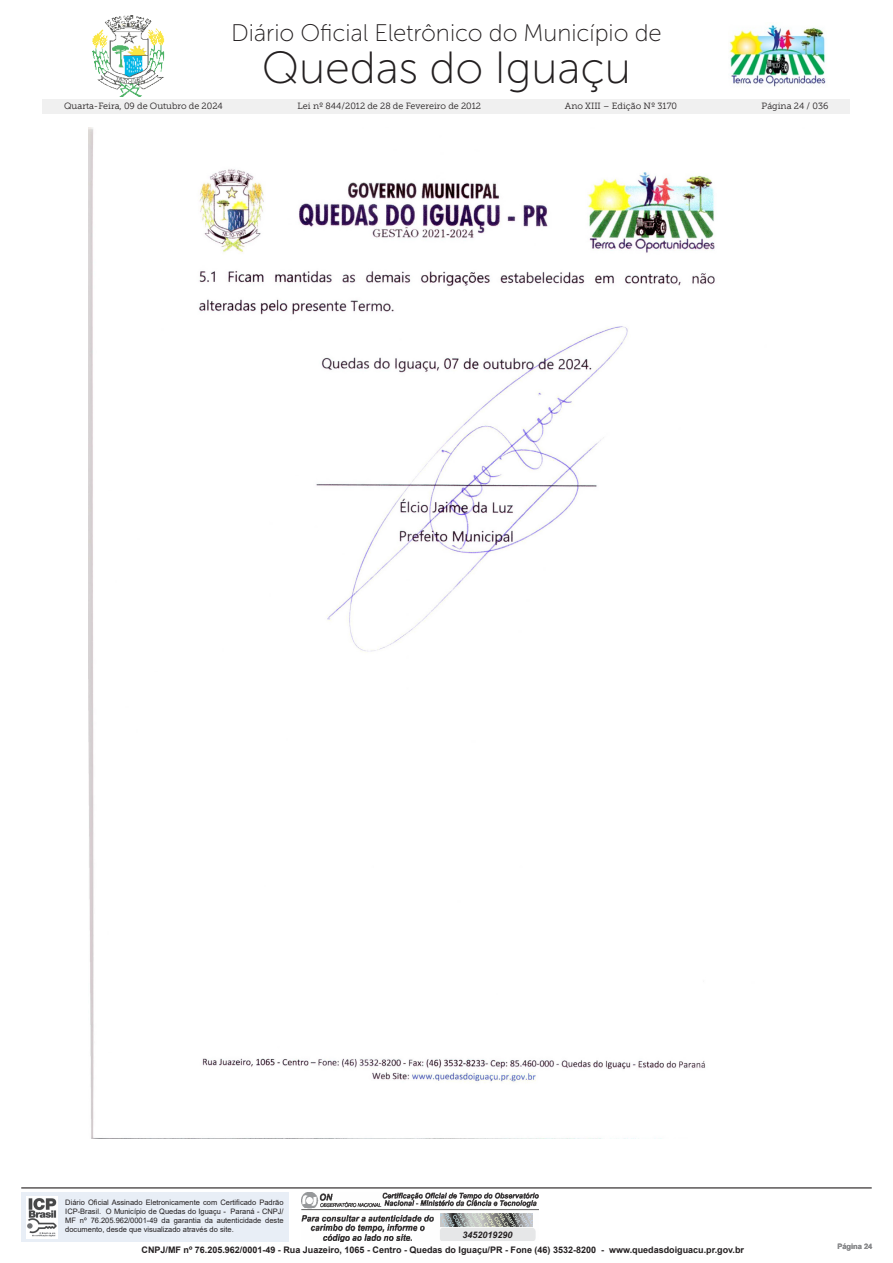
<style>
.page{position:relative;width:893px;height:1263px;background:#fff}
.page>*{position:absolute;margin:0;border:0;box-sizing:border-box;transform-origin:0 0}
.t1{font:45px "Museo Sans Cyrl 100";color:#231f20}
.t2{font:24px "Museo Sans Cyrl 100";color:#231f20}
.t3{font:700 9px "Arial";color:#231f20}
.t4{font:9px "Museo Slab 300";color:#231f20}
.t5{font:italic 700 9px "Arial";color:#231f20}
.t6{font:7.5px/9px "Arial";color:#231f20;text-align:justify}
.t7{font:700 7.5px "Arial";color:#8a8b8d}
</style>
<div class="page">
<div style="left:43px;top:99px;width:807px;height:14px;background:#f0f0f0"></div>
<hr style="left:21px;top:1187px;width:851px;height:1px;background:#231f20">
<img style="left:302px;top:1192px;width:237px;height:50px">
<div style="left:21px;top:1192px;width:268px;height:50px;background:#e8eef6"></div>
<img style="left:27px;top:1197px;width:30px;height:42px">
<img style="left:441px;top:1213px;width:92px;height:13px">
<img style="left:92px;top:16px;width:72px;height:80px">
<img style="left:729px;top:25px;width:97px;height:62px">
<img style="left:89px;top:128px;width:626px;height:1011px">
<h2 class="t2" style="left:231px;top:20px;width:432px">Diário Oficial Eletrônico do Município de</h2>
<h1 class="t1" style="left:262px;top:43px;width:371px">Quedas do Iguaçu</h1>
<p class="t4" style="left:64px;top:101px;width:160px">Quarta-Feira, 09 de Outubro de 2024</p>
<p class="t4" style="left:565px;top:101px;width:114px">Ano XIII – Edição Nº 3170</p>
<p class="t4" style="left:762px;top:101px;width:68px">Página 24 / 036</p>
<p class="t4" style="left:298px;top:101px;width:185px">Lei nº 844/2012 de 28 de Fevereiro de 2012</p>
<p class="t6" style="left:65px;top:1197px;width:220px">Diário Oficial Assinado Eletronicamente com Certificado Padrão ICP-Brasil. O Município de Quedas do Iguaçu - Paraná - CNPJ/ MF nº 76.205.962/0001-49 da garantia da autenticidade deste documento, desde que visualizado através do site.</p>
<p class="t5" style="left:462px;top:1229px;width:52px">3452019290</p>
<p class="t3" style="left:142px;top:1244px;width:604px">CNPJ/MF nº 76.205.962/0001-49 - Rua Juazeiro, 1065 - Centro - Quedas do Iguaçu/PR - Fone (46) 3532-8200 - www.quedasdoiguacu.pr.gov.br</p>
<p class="t7" style="left:837px;top:1241px;width:37px">Página 24</p>
</div>
